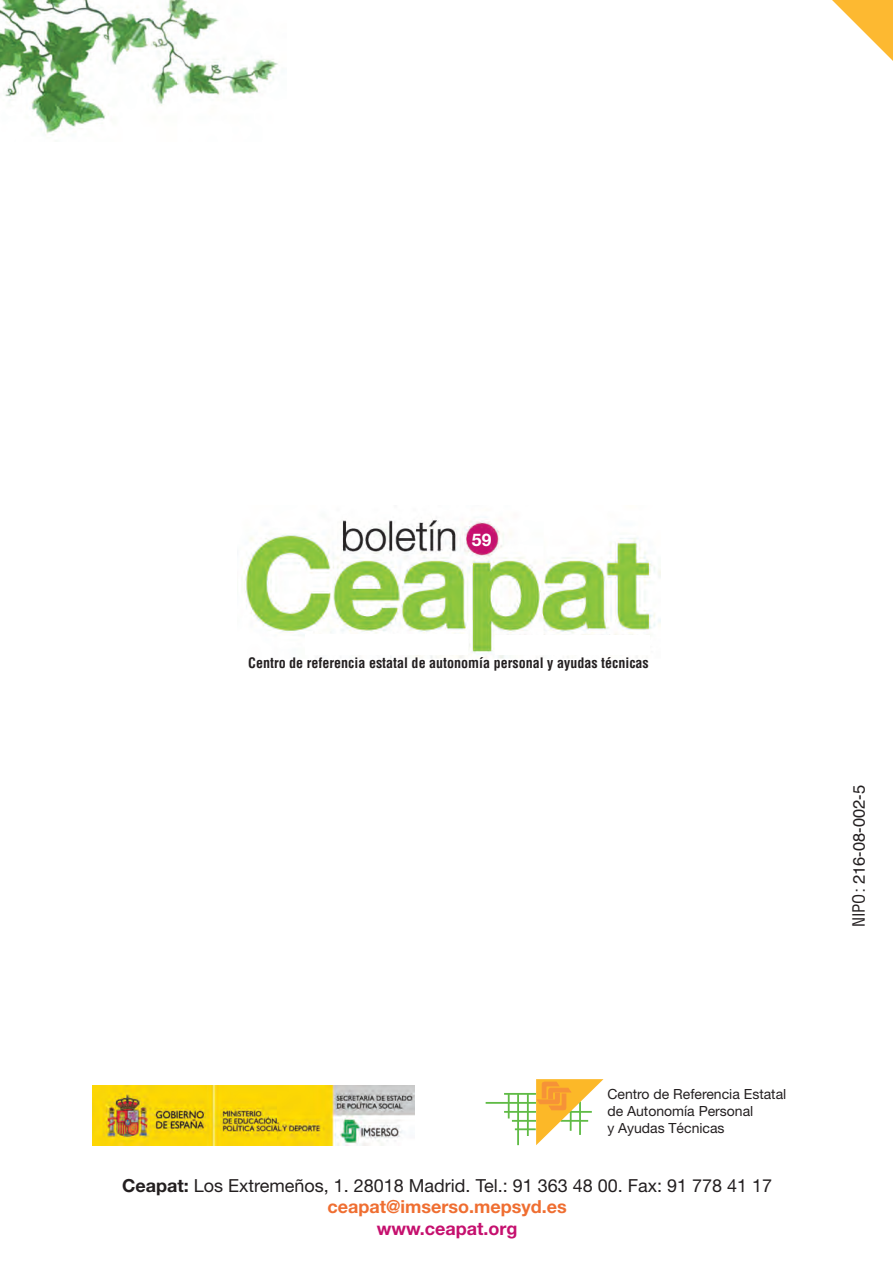
<style>
.page{position:relative;width:893px;height:1263px;background:#fff}
.page>*{position:absolute;margin:0;border:0;box-sizing:border-box;transform-origin:0 0}
.t1{font:18px/21.6px "Helvetica Neue";color:#231f20;text-align:center}
.t2{font:700 18px "Helvetica Neue";color:#c5106e}
.t3{font:700 17.4px "Helvetica Neue";color:#fff}
.t4{font:16.5px "Helvetica";color:#231f20}
.t5{font:700 condensed 14.1px "Helvetica";color:#231f20}
.t6{font:13.95px/16.8px "Helvetica Neue";color:#231f20}
.s1{font-weight:700}
.s2{font-weight:700;color:#ef6e31}
.s3{font-stretch:condensed}
</style>
<div class="page">
<img style="left:0;top:0;width:278px;height:135px">
<img style="left:93px;top:1085px;width:321px;height:60px">
<hr style="left:504px;top:1092px;width:32px;height:2px;background:#60bb46">
<hr style="left:485px;top:1101px;width:51px;height:2px;background:#60bb46">
<hr style="left:504px;top:1110px;width:32px;height:2px;background:#60bb46">
<hr style="left:512px;top:1119px;width:24px;height:2px;background:#60bb46">
<hr style="left:507px;top:1093px;width:2px;height:25px;background:#60bb46">
<svg style="left:515px;top:1079px;width:88px;height:65px"></svg>
<svg style="left:832px;top:0;width:60px;height:60px"></svg>
<img style="left:241px;top:517px;width:419px;height:142px">
<div style="left:305px;top:634px;width:162px;height:21px;background:#fff"></div>
<div style="left:495px;top:635px;width:155px;height:19px;background:#fff"></div>
<p class="t3" style="left:472px;top:533px;width:21px">59</p>
<p class="t5" style="left:248px;top:657px;width:402px">Centro de referencia estatal de autonomía personal y ayudas técnicas</p>
<p class="t6" style="left:607px;top:1086px;width:180px">Centro de Referencia Estatal de Autonomía Personal<br>y Ayudas Técnicas</p>
<p class="t1" style="left:122px;top:1176px;width:651px"><span class="s1">Ceapat:</span> Los Extremeños, 1. 28018 Madrid. Tel.: 91 363 48 00. Fax: 91 778 41 17 <span class="s2">ceapat@imserso.mepsyd.es</span></p>
<p class="t2" style="left:377px;top:1221px;width:142px">www.ceapat.org</p>
<p class="t4" style="left:851px;top:927px;width:144px;rotate:-90deg"><span class="s3">NIPO</span>: 216-08-002-5</p>
</div>
